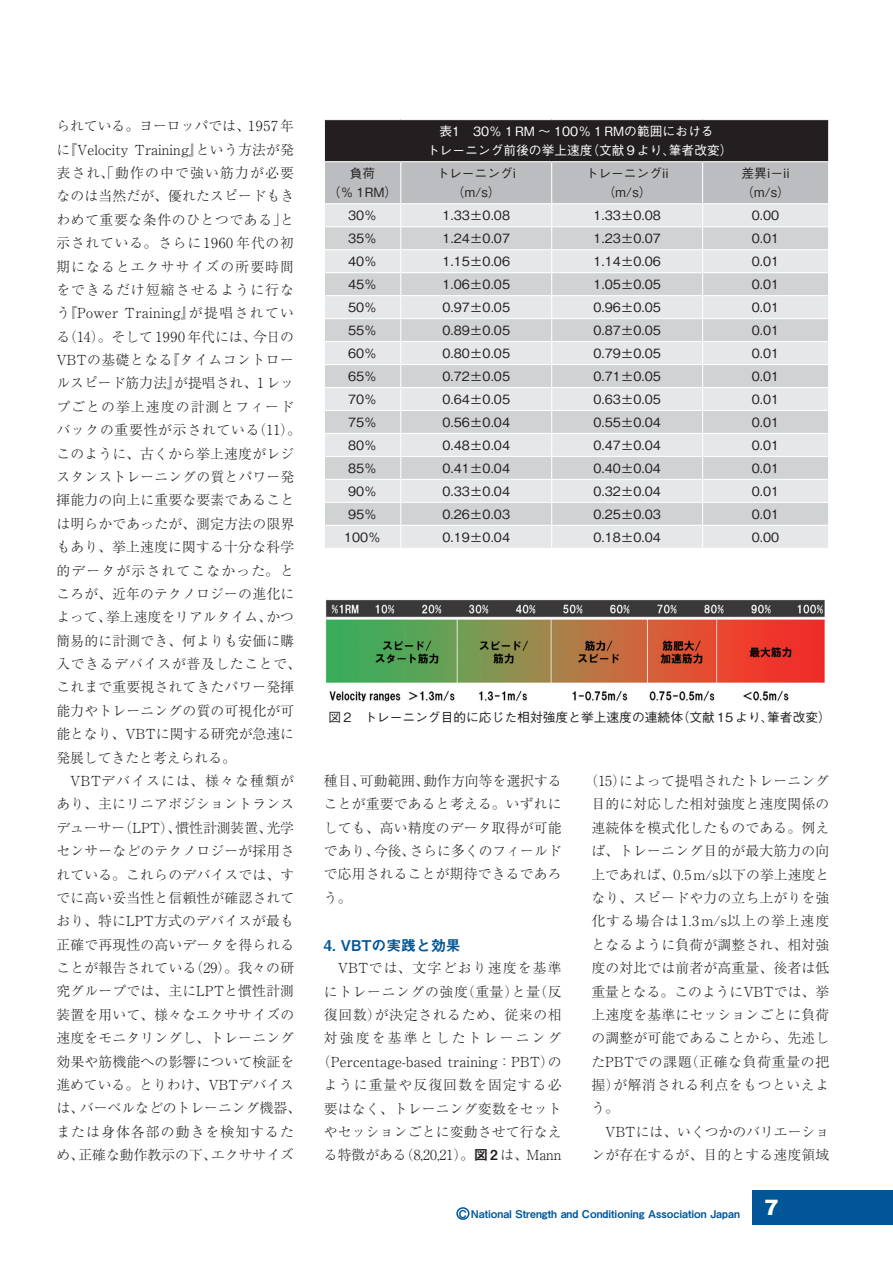
<style>
.page{position:relative;width:893px;height:1263px;background:#fff}
.page>*{position:absolute;margin:0;border:0;box-sizing:border-box;transform-origin:0 0}
.t1{font:14.85px "Midashi Go Pro MB31";color:#015698}
.t2{font:300 13.8px/23.4px "Ryumin Pro";letter-spacing:.015em;color:#231f20}
.t3{font:500 12.75px/19.2px "Gothic BBB Pro";color:#231f20;text-align:center}
.t4{font:500 12.75px/19.2px "Gothic BBB Pro";color:#fff;text-align:center}
.t5{font:10.65px "Midashi Go Pro MB31";color:#015698}
.s1{font-family:"Midashi Go Pro MB31";font-weight:400}
</style>
<div class="page">
<div style="left:753px;top:1191px;width:140px;height:34px;background:#015698"></div>
<div style="left:456px;top:1207px;width:13px;height:13px;border:2px solid #015698;border-radius:50%"></div>
<div style="left:324px;top:120px;width:505px;height:42px;background:#231f20"></div>
<hr style="left:324px;top:120px;width:1px;height:41px;background:#fff">
<hr style="left:828px;top:120px;width:1px;height:41px;background:#fff">
<hr style="left:324px;top:161px;width:77px;height:1px;background:#fff">
<hr style="left:401px;top:161px;width:151px;height:1px;background:#fff">
<hr style="left:552px;top:161px;width:151px;height:1px;background:#fff">
<hr style="left:703px;top:161px;width:126px;height:1px;background:#fff">
<svg style="left:325px;top:162px;width:504px;height:386px;background:#dadbdd"></svg>
<img style="left:325px;top:599px;width:500px;height:103px">
<p class="t2" style="left:56px;top:113px;width:246px">られている。ヨーロッパでは、1957年に『Velocity Training』という方法が発表され、「動作の中で強い筋力が必要なのは当然だが、優れたスピードもきわめて重要な条件のひとつである」と示されている。さらに1960 年代の初期になるとエクササイズの所要時間をできるだけ短縮させるように行なう『Power Training』が提唱されている（14）。そして 1990 年代には、今日の<br>VBTの基礎となる『タイムコントロールスピード筋力法』が提唱され、1 レップごとの挙上速度の計測とフィードバックの重要性が示されている（11）。このように、古くから挙上速度がレジスタンストレーニングの質とパワー発揮能力の向上に重要な要素であることは明らかであったが、測定方法の限界もあり、挙上速度に関する十分な科学的データが示されてこなかった。ところが、近年のテクノロジーの進化によって、挙上速度をリアルタイム、かつ簡易的に計測でき、何よりも安価に購入できるデバイスが普及したことで、これまで重要視されてきたパワー発揮能力やトレーニングの質の可視化が可能となり、VBTに関する研究が急速に発展してきたと考えられる。<br>　VBTデバイスには、様々な種類があり、主にリニアポジショントランスデューサー（LPT）、慣性計測装置、光学センサーなどのテクノロジーが採用されている。これらのデバイスでは、すでに高い妥当性と信頼性が確認されており、特にLPT方式のデバイスが最も正確で再現性の高いデータを得られることが報告されている（29）。我々の研究グループでは、主にLPTと慣性計測装置を用いて、様々なエクササイズの速度をモニタリングし、トレーニング効果や筋機能への影響について検証を進めている。とりわけ、VBTデバイスは、バーベルなどのトレーニング機器、または身体各部の動きを検知するため、正確な動作教示の下、エクササイズ</p>
<p class="t4" style="left:427px;top:120px;width:307px">表1　30％ 1 RM ～ 100％ 1 RMの範囲における<br>トレーニング前後の挙上速度（文献 9 より、筆者改変）</p>
<p class="t3" style="left:328px;top:162px;width:71px">負荷<br>（％ 1RM）</p>
<p class="t3" style="left:436px;top:162px;width:81px">トレーニングi（m/s）</p>
<p class="t3" style="left:586px;top:162px;width:85px">トレーニングii（m/s）</p>
<p class="t3" style="left:741px;top:162px;width:50px;text-align:left">差異i－ii（m/s）</p>
<p class="t3" style="left:348px;top:204px;width:30px">30％</p>
<p class="t3" style="left:442px;top:204px;width:69px">1.33±0.08</p>
<p class="t3" style="left:593px;top:204px;width:69px">1.33±0.08</p>
<p class="t3" style="left:752px;top:204px;width:29px">0.00</p>
<p class="t3" style="left:348px;top:227px;width:30px">35％</p>
<p class="t3" style="left:442px;top:227px;width:69px">1.24±0.07</p>
<p class="t3" style="left:593px;top:227px;width:69px">1.23±0.07</p>
<p class="t3" style="left:752px;top:227px;width:29px">0.01</p>
<p class="t3" style="left:348px;top:250px;width:30px">40％</p>
<p class="t3" style="left:442px;top:250px;width:69px">1.15±0.06</p>
<p class="t3" style="left:593px;top:250px;width:69px">1.14±0.06</p>
<p class="t3" style="left:752px;top:250px;width:29px">0.01</p>
<p class="t3" style="left:348px;top:273px;width:30px">45％</p>
<p class="t3" style="left:442px;top:273px;width:69px">1.06±0.05</p>
<p class="t3" style="left:593px;top:273px;width:69px">1.05±0.05</p>
<p class="t3" style="left:752px;top:273px;width:29px">0.01</p>
<p class="t3" style="left:348px;top:296px;width:30px">50％</p>
<p class="t3" style="left:442px;top:296px;width:69px">0.97±0.05</p>
<p class="t3" style="left:593px;top:296px;width:69px">0.96±0.05</p>
<p class="t3" style="left:752px;top:296px;width:29px">0.01</p>
<p class="t3" style="left:348px;top:319px;width:30px">55％</p>
<p class="t3" style="left:442px;top:319px;width:69px">0.89±0.05</p>
<p class="t3" style="left:593px;top:319px;width:69px">0.87±0.05</p>
<p class="t3" style="left:752px;top:319px;width:29px">0.01</p>
<p class="t3" style="left:348px;top:342px;width:30px">60％</p>
<p class="t3" style="left:442px;top:342px;width:69px">0.80±0.05</p>
<p class="t3" style="left:593px;top:342px;width:69px">0.79±0.05</p>
<p class="t3" style="left:752px;top:342px;width:29px">0.01</p>
<p class="t3" style="left:348px;top:365px;width:30px">65％</p>
<p class="t3" style="left:442px;top:365px;width:69px">0.72±0.05</p>
<p class="t3" style="left:593px;top:365px;width:69px">0.71±0.05</p>
<p class="t3" style="left:752px;top:365px;width:29px">0.01</p>
<p class="t3" style="left:348px;top:388px;width:30px">70％</p>
<p class="t3" style="left:442px;top:388px;width:69px">0.64±0.05</p>
<p class="t3" style="left:593px;top:388px;width:69px">0.63±0.05</p>
<p class="t3" style="left:752px;top:388px;width:29px">0.01</p>
<p class="t3" style="left:348px;top:411px;width:30px">75％</p>
<p class="t3" style="left:442px;top:411px;width:69px">0.56±0.04</p>
<p class="t3" style="left:593px;top:411px;width:69px">0.55±0.04</p>
<p class="t3" style="left:752px;top:411px;width:29px">0.01</p>
<p class="t3" style="left:348px;top:434px;width:30px">80％</p>
<p class="t3" style="left:442px;top:434px;width:69px">0.48±0.04</p>
<p class="t3" style="left:593px;top:434px;width:69px">0.47±0.04</p>
<p class="t3" style="left:752px;top:434px;width:29px">0.01</p>
<p class="t3" style="left:348px;top:457px;width:30px">85％</p>
<p class="t3" style="left:442px;top:457px;width:69px">0.41±0.04</p>
<p class="t3" style="left:593px;top:457px;width:69px">0.40±0.04</p>
<p class="t3" style="left:752px;top:457px;width:29px">0.01</p>
<p class="t3" style="left:348px;top:480px;width:30px">90％</p>
<p class="t3" style="left:442px;top:480px;width:69px">0.33±0.04</p>
<p class="t3" style="left:593px;top:480px;width:69px">0.32±0.04</p>
<p class="t3" style="left:752px;top:480px;width:29px">0.01</p>
<p class="t3" style="left:348px;top:503px;width:30px">95％</p>
<p class="t3" style="left:442px;top:503px;width:69px">0.26±0.03</p>
<p class="t3" style="left:593px;top:503px;width:69px">0.25±0.03</p>
<p class="t3" style="left:752px;top:503px;width:29px">0.01</p>
<p class="t3" style="left:344px;top:526px;width:38px">100％</p>
<p class="t3" style="left:442px;top:526px;width:69px">0.19±0.04</p>
<p class="t3" style="left:593px;top:526px;width:69px">0.18±0.04</p>
<p class="t3" style="left:752px;top:526px;width:29px">0.00</p>
<p class="t3" style="left:328px;top:706px;width:504px">図 2　トレーニング目的に応じた相対強度と挙上速度の連続体（文献 15 より、筆者改変）</p>
<p class="t2" style="left:324px;top:768px;width:239px;text-align:justify">種目、可動範囲、動作方向等を選択することが重要であると考える。いずれにしても、高い精度のデータ取得が可能であり、今後、さらに多くのフィールドで応用されることが期待できるであろう。</p>
<p class="t1" style="left:324px;top:933px;width:138px">4. VBTの実践と効果</p>
<p class="t2" style="left:317px;top:955px;width:246px;text-align:center">　VBTでは、文字どおり速度を基準にトレーニングの強度（重量）と量（反復回数）が決定されるため、従来の相対強度を基準としたトレーニング（Percentage-based training：PBT）のように重量や反復回数を固定する必要はなく、トレーニング変数をセットやセッションごとに変動させて行なえる特徴がある（8,20,21）。<span class="s1">図 2</span> は、Mann</p>
<p class="t2" style="left:591px;top:768px;width:239px;text-indent:-7px">（15）によって提唱されたトレーニング目的に対応した相対強度と速度関係の連続体を模式化したものである。例えば、トレーニング目的が最大筋力の向上であれば、0.5 m/s以下の挙上速度となり、スピードや力の立ち上がりを強化する場合は1.3m/s以上の挙上速度となるように負荷が調整され、相対強度の対比では前者が高重量、後者は低重量となる。このようにVBTでは、挙上速度を基準にセッションごとに負荷の調整が可能であることから、先述したPBTでの課題（正確な負荷重量の把握）が解消される利点をもつといえよう。<br>　VBTには、いくつかのバリエーションが存在するが、目的とする速度領域</p>
<p class="t5" style="left:457px;top:1205px;width:323px">Ｃ National Strength and Conditioning Association Japan <sup>7</sup></p>
</div>
